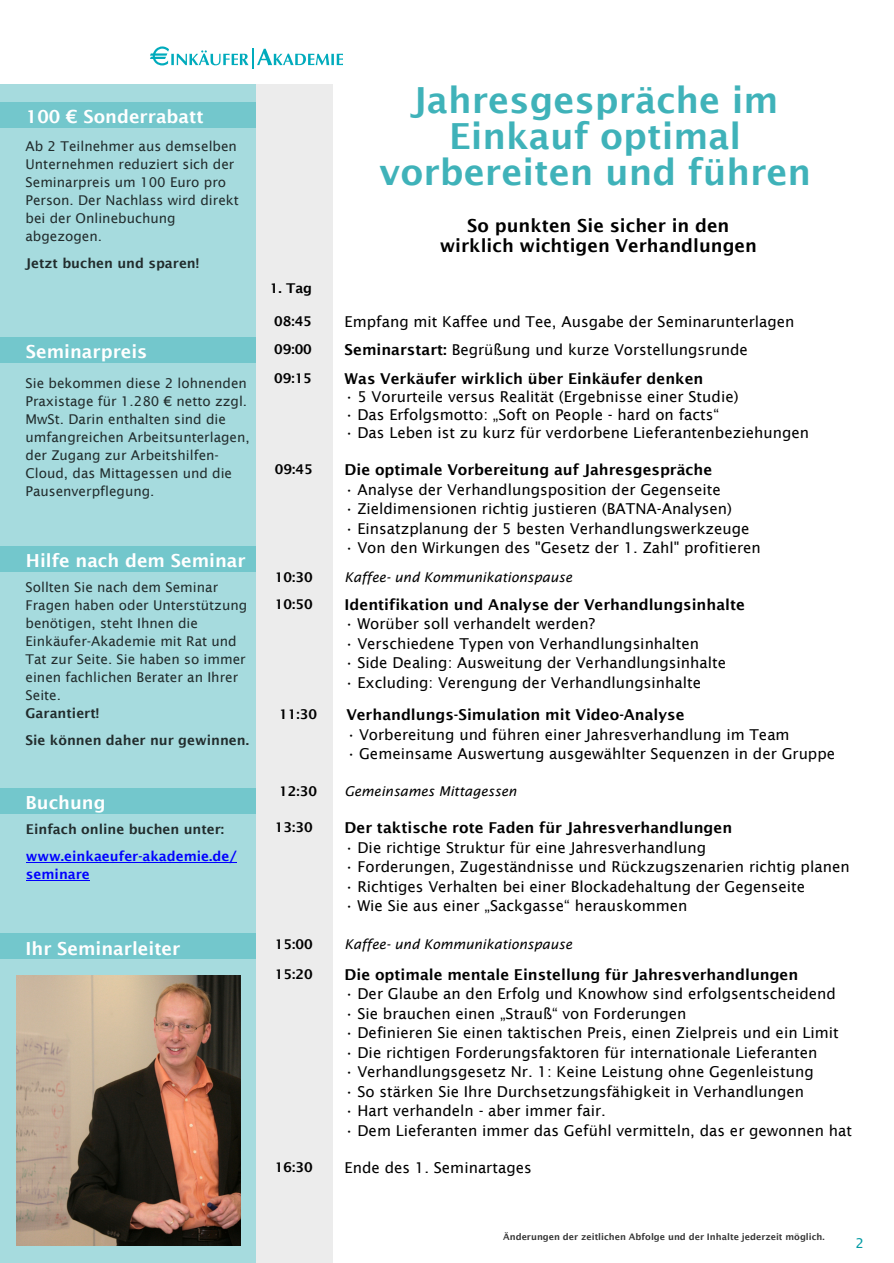
<style>
.page{position:relative;width:894px;height:1263px;background:#fff}
.page>*{position:absolute;margin:0;border:0;box-sizing:border-box;transform-origin:0 0}
.t1{font:600 36px/36px "Lucida Sans";color:rgb(0 154 163/.76);text-align:center}
.t2{font:600 18px "Lucida Sans";color:#fff}
.t3{font:600 18px/19.5px "Lucida Sans";color:#000;text-align:center}
.t4{font:15px/27.6px "Lucida Sans";color:#000}
.t5{font:600 15px "Lucida Sans";color:#000}
.t6{font:13.5px/18px "Lucida Sans";color:rgb(0 0 0/.8)}
.t7{font:600 13.5px/27px "Lucida Sans";color:rgb(0 0 0/.8)}
.t8{font:italic 13.5px "Lucida Sans";color:#000}
.t9{font:600 13.5px/29.5px "Lucida Sans";color:#000}
.t10{font:600 13.5px/18px "Lucida Sans";color:#00f}
.t11{font:13.5px "Lucida Sans";color:#009aa3}
.t12{font:600 9px "Lucida Sans";color:rgb(0 0 0/.8)}
.s1{font-weight:600}
</style>
<div class="page">
<div style="left:0;top:85px;width:256px;height:1178px;background:#a6dbde"></div>
<img style="left:17px;top:976px;width:223px;height:269px">
<div style="left:0;top:934px;width:256px;height:25px;background:#73c7cc"></div>
<svg style="left:150px;top:46px;width:193px;height:23px"></svg>
<div style="left:0;top:788px;width:256px;height:25px;background:#73c7cc"></div>
<div style="left:0;top:546px;width:255px;height:26px;background:#73c7cc"></div>
<div style="left:256px;top:85px;width:76px;height:1178px;background:#ececec"></div>
<div style="left:0;top:102px;width:256px;height:25px;background:#73c7cc"></div>
<div style="left:0;top:337px;width:255px;height:26px;background:#73c7cc"></div>
<hr style="left:26px;top:862px;width:211px;height:1px;background:#00f">
<hr style="left:26px;top:880px;width:64px;height:1px;background:#00f">
<p class="t2" style="left:26px;top:109px;width:179px">100 € Sonderrabatt</p>
<p class="t6" style="left:26px;top:138px;width:215px">Ab 2 Teilnehmer aus demselben<br>Unternehmen reduziert sich der<br>Seminarpreis um 100 Euro pro<br>Person. Der Nachlass wird direkt bei der Onlinebuchung abgezogen.</p>
<p class="t7" style="left:26px;top:250px;width:175px">Jetzt buchen und sparen!</p>
<p class="t2" style="left:26px;top:344px;width:123px">Seminarpreis</p>
<p class="t6" style="left:26px;top:375px;width:226px">Sie bekommen diese 2 lohnenden<br>Praxistage für 1.280 € netto zzgl.<br>MwSt. Darin enthalten sind die umfangreichen Arbeitsunterlagen, der Zugang zur Arbeitshilfen-<br>Cloud, das Mittagessen und die<br>Pausenverpflegung.</p>
<p class="t2" style="left:26px;top:553px;width:221px">Hilfe nach dem Seminar</p>
<p class="t6" style="left:26px;top:579px;width:223px">Sollten Sie nach dem Seminar<br>Fragen haben oder Unterstützung benötigen, steht Ihnen die<br>Einkäufer-Akademie mit Rat und<br>Tat zur Seite. Sie haben so immer einen fachlichen Berater an Ihrer<br>Seite.</p>
<p class="t7" style="left:26px;top:701px;width:225px">Garantiert!<br>Sie können daher nur gewinnen.</p>
<p class="t2" style="left:26px;top:795px;width:82px">Buchung</p>
<p class="t7" style="left:26px;top:816px;width:200px">Einfach online buchen unter:</p>
<p class="t10" style="left:26px;top:848px;width:212px">www.einkaeufer-akademie.de/ seminare</p>
<p class="t2" style="left:26px;top:941px;width:156px">Ihr Seminarleiter</p>
<p class="t9" style="left:270px;top:274px;width:44px">1. Tag</p>
<p class="t9" style="left:274px;top:307px;width:39px">08:45</p>
<p class="t9" style="left:274px;top:335px;width:39px">09:00</p>
<p class="t9" style="left:274px;top:364px;width:39px">09:15</p>
<p class="t9" style="left:275px;top:455px;width:39px">09:45</p>
<h1 class="t1" style="left:379px;top:84px;width:433px">Jahresgespräche im<br>Einkauf optimal vorbereiten und führen</h1>
<p class="t3" style="left:439px;top:217px;width:318px">So punkten Sie sicher in den wirklich wichtigen Verhandlungen</p>
<p class="t4" style="left:344px;top:309px;width:451px">Empfang mit Kaffee und Tee, Ausgabe der Seminarunterlagen<br><span class="s1">Seminarstart:</span> Begrüßung und kurze Vorstellungsrunde</p>
<p class="t5" style="left:344px;top:373px;width:360px">Was Verkäufer wirklich über Einkäufer denken</p>
<p class="t4" style="left:344px;top:384px;width:395px">• 5 Vorurteile versus Realität (Ergebnisse einer Studie)</p>
<p class="t4" style="left:344px;top:402px;width:376px">• Das Erfolgsmotto: „Soft on People - hard on facts“</p>
<p class="t4" style="left:344px;top:420px;width:466px">• Das Leben ist zu kurz für verdorbene Lieferantenbeziehungen</p>
<p class="t5" style="left:344px;top:463px;width:369px">Die optimale Vorbereitung auf Jahresgespräche</p>
<p class="t4" style="left:344px;top:476px;width:377px">• Analyse der Verhandlungsposition der Gegenseite</p>
<p class="t4" style="left:344px;top:496px;width:389px">• Zieldimensionen richtig justieren (BATNA-Analysen)</p>
<p class="t4" style="left:344px;top:515px;width:406px">• Einsatzplanung der 5 besten Verhandlungswerkzeuge</p>
<p class="t4" style="left:344px;top:535px;width:417px">• Von den Wirkungen des "Gesetz der 1. Zahl" profitieren</p>
<p class="t9" style="left:275px;top:564px;width:39px">10:30</p>
<p class="t8" style="left:344px;top:572px;width:229px">Kaffee- und Kommunikationspause</p>
<p class="t9" style="left:275px;top:590px;width:39px">10:50</p>
<p class="t9" style="left:279px;top:701px;width:39px">11:30</p>
<p class="t9" style="left:279px;top:777px;width:39px">12:30</p>
<p class="t9" style="left:275px;top:813px;width:39px">13:30</p>
<p class="t9" style="left:275px;top:930px;width:39px">15:00<br>15:20</p>
<p class="t5" style="left:344px;top:598px;width:401px">Identifikation und Analyse der Verhandlungsinhalte</p>
<p class="t4" style="left:344px;top:611px;width:252px">• Worüber soll verhandelt werden?</p>
<p class="t4" style="left:344px;top:631px;width:356px">• Verschiedene Typen von Verhandlungsinhalten</p>
<p class="t4" style="left:344px;top:650px;width:383px">• Side Dealing: Ausweitung der Verhandlungsinhalte</p>
<p class="t4" style="left:344px;top:670px;width:358px">• Excluding: Verengung der Verhandlungsinhalte</p>
<p class="t5" style="left:346px;top:709px;width:339px">Verhandlungs-Simulation mit Video-Analyse</p>
<p class="t4" style="left:346px;top:722px;width:444px">• Vorbereitung und führen einer Jahresverhandlung im Team</p>
<p class="t4" style="left:346px;top:741px;width:490px">• Gemeinsame Auswertung ausgewählter Sequenzen in der Gruppe</p>
<p class="t8" style="left:344px;top:786px;width:173px">Gemeinsames Mittagessen</p>
<p class="t5" style="left:344px;top:821px;width:389px">Der taktische rote Faden für Jahresverhandlungen</p>
<p class="t4" style="left:344px;top:835px;width:363px">• Die richtige Struktur für eine Jahresverhandlung</p>
<p class="t4" style="left:344px;top:854px;width:506px">• Forderungen, Zugeständnisse und Rückzugszenarien richtig planen</p>
<p class="t4" style="left:344px;top:874px;width:462px">• Richtiges Verhalten bei einer Blockadehaltung der Gegenseite</p>
<p class="t4" style="left:344px;top:893px;width:344px">• Wie Sie aus einer „Sackgasse“ herauskommen</p>
<p class="t8" style="left:344px;top:939px;width:229px">Kaffee- und Kommunikationspause</p>
<p class="t5" style="left:344px;top:968px;width:455px">Die optimale mentale Einstellung für Jahresverhandlungen</p>
<p class="t4" style="left:344px;top:981px;width:492px">• Der Glaube an den Erfolg und Knowhow sind erfolgsentscheidend</p>
<p class="t4" style="left:344px;top:1001px;width:343px">• Sie brauchen einen „Strauß“ von Forderungen</p>
<p class="t4" style="left:344px;top:1020px;width:495px">• Definieren Sie einen taktischen Preis, einen Zielpreis und ein Limit</p>
<p class="t4" style="left:344px;top:1040px;width:474px">• Die richtigen Forderungsfaktoren für internationale Lieferanten</p>
<p class="t4" style="left:344px;top:1059px;width:470px">• Verhandlungsgesetz Nr. 1: Keine Leistung ohne Gegenleistung</p>
<p class="t4" style="left:344px;top:1079px;width:461px">• So stärken Sie Ihre Durchsetzungsfähigkeit in Verhandlungen</p>
<p class="t4" style="left:344px;top:1098px;width:263px">• Hart verhandeln - aber immer fair.</p>
<p class="t4" style="left:344px;top:1118px;width:508px">• Dem Lieferanten immer das Gefühl vermitteln, das er gewonnen hat</p>
<p class="t9" style="left:275px;top:1153px;width:39px">16:30</p>
<p class="t4" style="left:344px;top:1155px;width:188px">Ende des 1. Seminartages</p>
<p class="t12" style="left:503px;top:1233px;width:323px">Änderungen der zeitlichen Abfolge und der Inhalte jederzeit möglich.</p>
<p class="t11" style="left:855px;top:1238px;width:10px">2</p>
</div>
